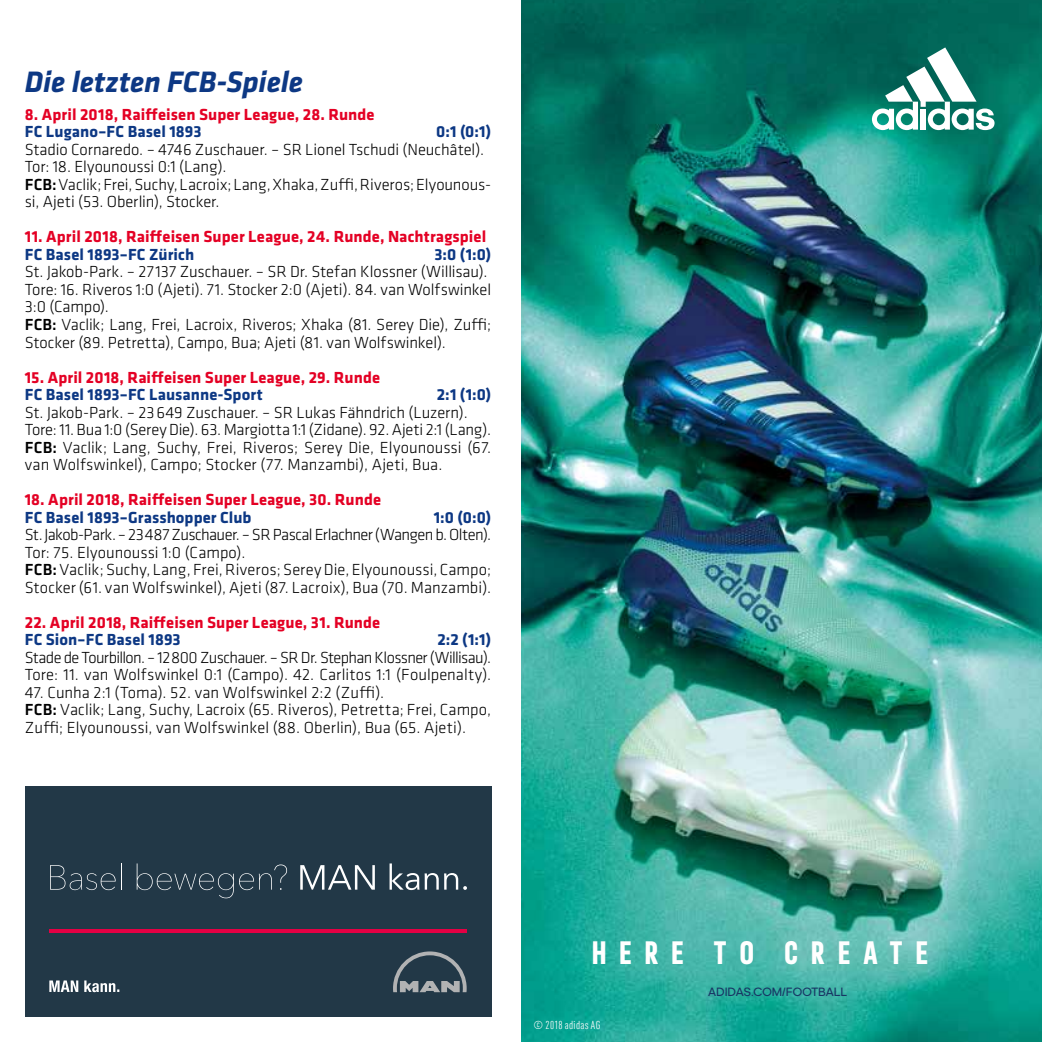
<style>
.page{position:relative;width:1042px;height:1042px;background:#fff}
.page>*{position:absolute;margin:0;border:0;box-sizing:border-box;transform-origin:0 0}
.t1{font:700 33.07px "adineue PRO Cond";letter-spacing:.405em;color:#fff}
.t2{font:italic 700 30.62px "Klavika";letter-spacing:-.005em;color:#0d3884}
.t3{font:300 16.62px/17.5px "Klavika";color:#000}
.t4{font:700 16.62px "Klavika";letter-spacing:.005em;color:#e40024}
.t5{font:700 16.62px "Klavika";letter-spacing:.005em;color:#0d3884}
.t6{font:300 16.62px/17.5px "Klavika";letter-spacing:-.03em;color:#000}
.t7{font:12.25px "adineue PRO";letter-spacing:.015em;color:#183664}
.t8{font:condensed 11.38px "Adihaus DIN";letter-spacing:.025em;color:#fff}
.s1{font-weight:500}
</style>
<div class="page">
<img style="left:521px;top:0;width:521px;height:1042px">
<svg style="left:872px;top:47px;width:122px;height:83px"></svg>
<div style="left:25px;top:786px;width:466px;height:231px;background:#223847"></div>
<svg style="left:393px;top:951px;width:74px;height:41px"></svg>
<svg style="left:49px;top:980px;width:70px;height:12px"></svg>
<hr style="left:50px;top:929px;width:417px;height:3px;background:#e40044">
<svg style="left:50px;top:863px;width:72px;height:27px"></svg>
<svg style="left:137px;top:863px;width:150px;height:35px"></svg>
<svg style="left:300px;top:865px;width:75px;height:24px"></svg>
<svg style="left:389px;top:863px;width:78px;height:27px"></svg>
<h2 class="t2" style="left:25px;top:60px;width:280px">Die letzten FCB-Spiele</h2>
<p class="t4" style="left:25px;top:102px;width:351px">8. April 2018, Raiffeisen Super League, 28. Runde</p>
<p class="t5" style="left:25px;top:120px;width:178px">FC Lugano–FC Basel 1893</p>
<p class="t5" style="left:436px;top:120px;width:57px">0:1 (0:1)</p>
<p class="t3" style="left:25px;top:140px;width:468px">Stadio Cornaredo. – 4746 Zuschauer. – SR Lionel Tschudi (Neuchâtel).<br>Tor: 18. Elyounoussi 0:1 (Lang).<br><span class="s1">FCB:</span> Vaclik; Frei, Suchy, Lacroix; Lang, Xhaka, Zuffi, Riveros; Elyounous&shy;si, Ajeti (53. Oberlin), Stocker.</p>
<p class="t4" style="left:25px;top:225px;width:463px">11. April 2018, Raiffeisen Super League, 24. Runde, Nachtragspiel</p>
<p class="t5" style="left:25px;top:242px;width:171px">FC Basel 1893–FC Zürich</p>
<p class="t5" style="left:434px;top:242px;width:58px">3:0 (1:0)</p>
<p class="t3" style="left:25px;top:263px;width:468px">St. Jakob-Park. – 27137 Zuschauer. – SR Dr. Stefan Klossner (Willisau).<br>Tore: 16. Riveros 1:0 (Ajeti). 71. Stocker 2:0 (Ajeti). 84. van Wolfswinkel 3:0 (Campo).<br><span class="s1">FCB:</span> Vaclik; Lang, Frei, Lacroix, Riveros; Xhaka (81. Serey Die), Zuffi; Stocker (89. Petretta), Campo, Bua; Ajeti (81. van Wolfswinkel).</p>
<p class="t4" style="left:25px;top:365px;width:357px">15. April 2018, Raiffeisen Super League, 29. Runde</p>
<p class="t5" style="left:25px;top:382px;width:239px">FC Basel 1893–FC Lausanne-Sport</p>
<p class="t5" style="left:437px;top:382px;width:56px">2:1 (1:0)</p>
<p class="t3" style="left:25px;top:403px;width:468px">St. Jakob-Park. – 23649 Zuschauer. – SR Lukas Fähndrich (Luzern).<br>Tore: 11. Bua 1:0 (Serey Die). 63. Margiotta 1:1 (Zidane). 92. Ajeti 2:1 (Lang).<br><span class="s1">FCB:</span> Vaclik; Lang, Suchy, Frei, Riveros; Serey Die, Elyounoussi (67. van Wolfswinkel), Campo; Stocker (77. Manzambi), Ajeti, Bua.</p>
<p class="t4" style="left:25px;top:487px;width:358px">18. April 2018, Raiffeisen Super League, 30. Runde</p>
<p class="t5" style="left:25px;top:505px;width:228px">FC Basel 1893–Grasshopper Club</p>
<p class="t5" style="left:434px;top:505px;width:59px">1:0 (0:0)</p>
<p class="t3" style="left:25px;top:526px;width:468px">St. Jakob-Park. – 23487 Zuschauer. – SR Pascal Erlachner (Wangen b. Olten).<br>Tor: 75. Elyounoussi 1:0 (Campo).<br><span class="s1">FCB:</span> Vaclik; Suchy, Lang, Frei, Riveros; Serey Die, Elyounoussi, Campo; Stocker (61. van Wolfswinkel), Ajeti (87. Lacroix), Bua (70. Manzambi).</p>
<p class="t4" style="left:25px;top:610px;width:357px">22. April 2018, Raiffeisen Super League, 31. Runde</p>
<p class="t5" style="left:25px;top:627px;width:157px">FC Sion–FC Basel 1893</p>
<p class="t5" style="left:437px;top:627px;width:55px">2:2 (1:1)</p>
<p class="t6" style="left:25px;top:648px;width:468px">Stade de Tourbillon. – 12800 Zuschauer. – SR Dr. Stephan Klossner (Willisau).<br>Tore: 11. van Wolfswinkel 0:1 (Campo). 42. Carlitos 1:1 (Foulpenalty).</p>
<p class="t3" style="left:25px;top:683px;width:468px">47. Cunha 2:1 (Toma). 52. van Wolfswinkel 2:2 (Zuffi).<br><span class="s1">FCB:</span> Vaclik; Lang, Suchy, Lacroix (65. Riveros), Petretta; Frei, Campo,<br>Zuffi; Elyounoussi, van Wolfswinkel (88. Oberlin), Bua (65. Ajeti).</p>
<h1 class="t1" style="left:592px;top:934px;width:337px">HERE TO CREATE</h1>
<p class="t8" style="left:533px;top:1016px;width:68px">© 2018 adidas AG</p>
<p class="t7" style="left:708px;top:984px;width:140px">ADIDAS.COM/FOOTBALL</p>
</div>
